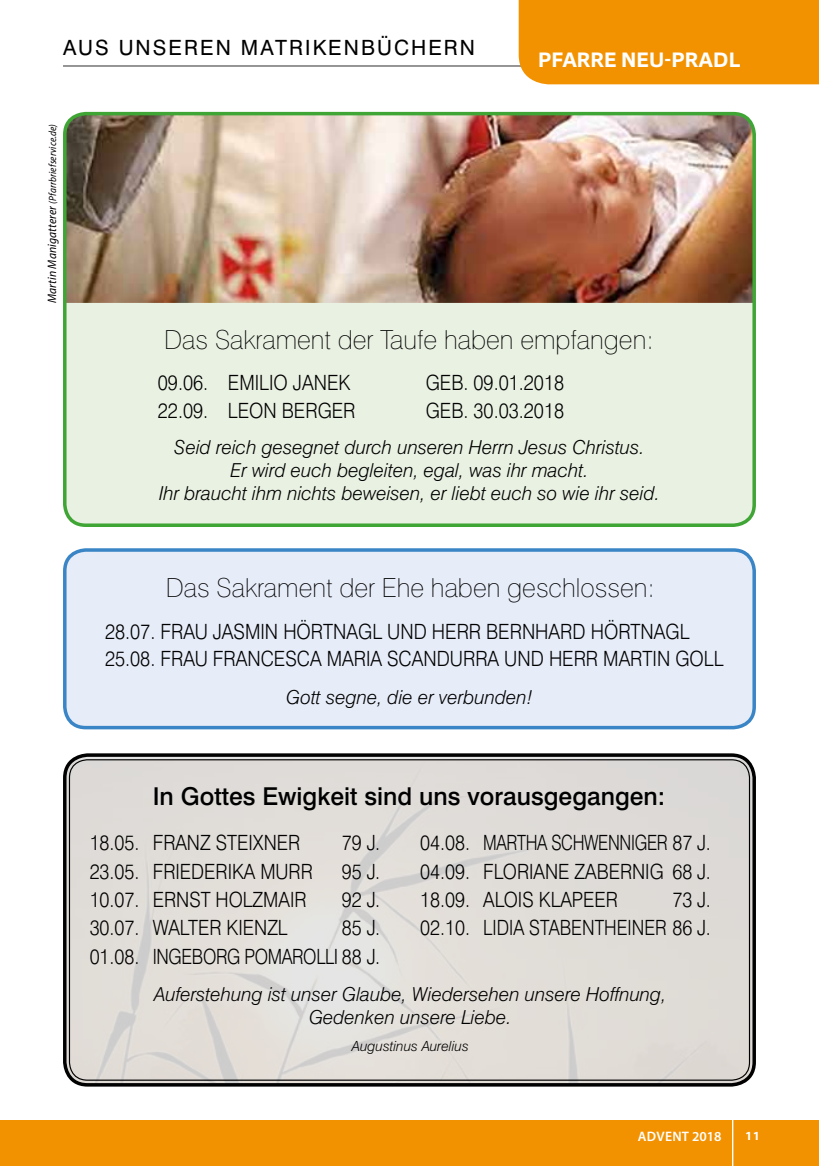
<style>
.page{position:relative;width:819px;height:1166px;background:#fff}
.page>*{position:absolute;margin:0;border:0;box-sizing:border-box;transform-origin:0 0}
.t1{font:100 26.25px "Swiss 721 BT";color:#000}
.t2{font:500 24.68px "Swiss 721 BT";color:#000}
.t3{font:300 21px/28.3px "Swiss 721 BT";color:#000;text-align:justify;scale:.89 1}
.t4{font:300 21px/27.8px "Swiss 721 BT";color:#000;scale:.9 1}
.t5{font:300 21px/28.3px "Swiss 721 BT";letter-spacing:-.02em;color:#000;text-align:right;scale:.89 1}
.t6{font:21px "Swiss 721 BT";letter-spacing:.1em;color:#000}
.t7{font:700 21px "Qubo";letter-spacing:.005em;color:#fff}
.t8{font:italic 300 19.25px/23.1px "Swiss 721 BT";color:#000;text-align:center}
.t9{font:italic 300 14px "Swiss 721 BT";color:#000}
.t10{font:600 13.83px "Myriad Pro";letter-spacing:.02em;color:#fff}
.t11{font:700 12.42px "Qubo";color:#fff}
.t12{font:italic 10.5px "Myriad Pro";letter-spacing:.01em;color:#000;scale:.9 1}
.s1{font-size:12.25px}
</style>
<div class="page">
<hr style="left:63px;top:65px;width:756px;height:2px;background:#878787">
<div style="left:0;top:1120px;width:819px;height:46px;background:#f39200"></div>
<hr style="left:732px;top:1112px;width:1px;height:54px;background:#fff">
<div style="left:518px;top:0;width:301px;height:84px;background:#f39200"></div>
<div style="left:65px;top:114px;width:689px;height:411px;background:#e9f1e2;border-radius:21px"></div>
<img style="left:65px;top:114px;width:686px;height:189px">
<div style="left:63px;top:112px;width:693px;height:415px;border:4px solid #3fa535;border-radius:21px"></div>
<div style="left:65px;top:550px;width:689px;height:177px;background:#e6ecf8;border-radius:21px"></div>
<div style="left:63px;top:548px;width:693px;height:181px;border:4px solid #3a85c6;border-radius:21px"></div>
<img style="left:68px;top:760px;width:684px;height:323px">
<div style="left:63px;top:753px;width:693px;height:333px;border:4px solid #000;border-radius:23px"></div>
<p class="t6" style="left:63px;top:34px;width:413px">AUS UNSEREN MATRIKENBÜCHERN</p>
<p class="t12" style="left:46px;top:303px;width:201px;rotate:-90deg"><span class="s1">Martin Manigatterer</span> (Pfarrbriefservice.de)</p>
<p class="t7" style="left:538px;top:46px;width:204px">PFARRE NEU-PRADL</p>
<h1 class="t1" style="left:164px;top:324px;width:491px">Das Sakrament der Taufe haben empfangen:</h1>
<p class="t4" style="left:158px;top:369px;width:215px">09.06. EMILIO JANEK</p>
<p class="t4" style="left:426px;top:369px;width:155px">GEB. 09.01.2018</p>
<p class="t4" style="left:158px;top:396px;width:221px">22.09. LEON BERGER</p>
<p class="t4" style="left:426px;top:396px;width:155px">GEB. 30.03.2018</p>
<p class="t8" style="left:159px;top:435px;width:502px">Seid reich gesegnet durch unseren Herrn Jesus Christus.<br>Er wird euch begleiten, egal, was ihr macht.<br>Ihr braucht ihm nichts beweisen, er liebt euch so wie ihr seid.</p>
<h1 class="t1" style="left:166px;top:571px;width:490px">Das Sakrament der Ehe haben geschlossen:</h1>
<p class="t4" style="left:105px;top:617px;width:688px">28.07. FRAU JASMIN HÖRTNAGL UND HERR BERNHARD HÖRTNAGL<br>25.08. FRAU FRANCESCA MARIA SCANDURRA UND HERR MARTIN GOLL</p>
<p class="t8" style="left:286px;top:685px;width:248px">Gott segne, die er verbunden!</p>
<p class="t2" style="left:153px;top:781px;width:514px">In Gottes Ewigkeit sind uns vorausgegangen:</p>
<p class="t3" style="left:90px;top:828px;width:238px">18.05. FRANZ STEIXNER</p>
<p class="t3" style="left:342px;top:828px;width:45px">79 J.</p>
<p class="t3" style="left:90px;top:857px;width:252px">23.05. FRIEDERIKA MURR</p>
<p class="t3" style="left:342px;top:857px;width:45px">95 J.</p>
<p class="t3" style="left:90px;top:885px;width:245px">10.07. ERNST HOLZMAIR</p>
<p class="t3" style="left:342px;top:885px;width:45px">92 J.</p>
<p class="t3" style="left:90px;top:913px;width:224px">30.07. WALTER KIENZL</p>
<p class="t5" style="left:90px;top:913px;width:328px">85 J.<br>01.08. INGEBORG POMAROLLI 88 J.</p>
<p class="t3" style="left:420px;top:828px;width:328px">04.08. MARTHA SCHWENNIGER 87 J.<br>04.09. FLORIANE ZABERNIG 68 J.<br>18.09. ALOIS KLAPEER</p>
<p class="t3" style="left:420px;top:885px;width:328px;text-align:right">73 J.<br>02.10. LIDIA STABENTHEINER 86 J.</p>
<p class="t8" style="left:154px;top:983px;width:513px">Auferstehung ist unser Glaube, Wiedersehen unsere Hoffnung,<br>Gedenken unsere Liebe.</p>
<p class="t9" style="left:352px;top:1037px;width:118px">Augustinus Aurelius</p>
<p class="t10" style="left:637px;top:1127px;width:85px">ADVENT 2018</p>
<p class="t11" style="left:745px;top:1127px;width:16px">11</p>
</div>
